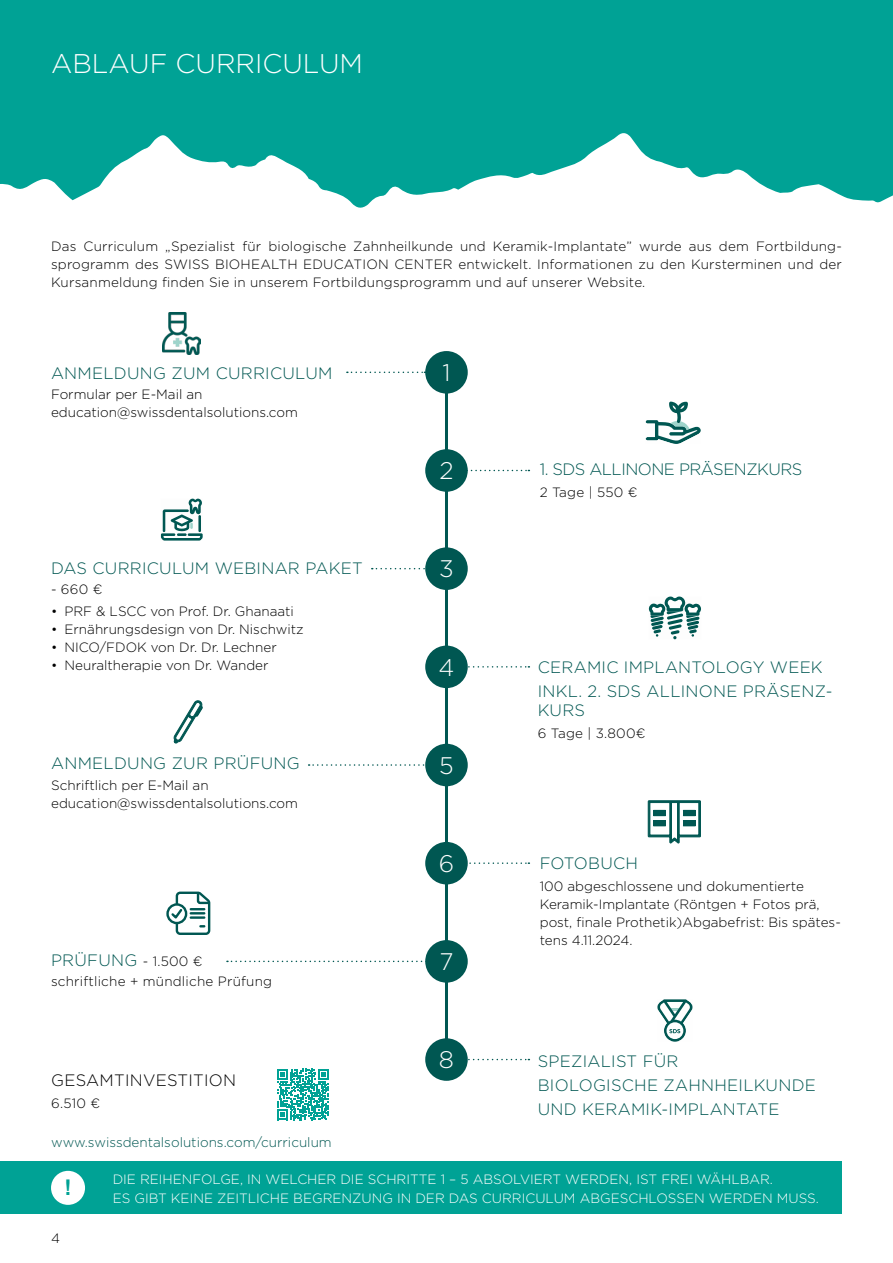
<style>
.page{position:relative;width:893px;height:1263px;background:#fff}
.page>*{position:absolute;margin:0;border:0;box-sizing:border-box;transform-origin:0 0}
.t1{font:300 27px "Gotham";color:#fff}
.t2{font:300 24px "Gotham";color:#fff}
.t3{font:700 21.6px "Arial";color:#00a295}
.t4{font:300 16.5px/23.7px "Gotham";letter-spacing:.015em;color:#005752}
.t5{font:300 16.5px "Gotham";letter-spacing:-.03em;color:#005752}
.t6{font:300 16.5px "Gotham";letter-spacing:.015em;color:#000}
.t7{font:300 13.5px/18px "Gotham";color:#000}
.t8{font:300 13.5px/19.5px "Gotham";color:#fff}
.t9{font:300 13.5px "Gotham";color:#005752}
.s1{font-size:13.5px;color:#000}
</style>
<div class="page">
<div style="left:0;top:0;width:893px;height:225px;background:#00a295"></div>
<svg style="left:0;top:133px;width:893px;height:92px;fill:#fff"></svg>
<div style="left:0;top:1161px;width:842px;height:53px;background:#00a295"></div>
<hr style="left:445px;top:366px;width:3px;height:675px;background:#005752">
<svg style="left:347px;top:372px;width:78px;height:1px"></svg>
<div style="left:425px;top:351px;width:43px;height:43px;background:#005752;border-radius:50%"></div>
<svg style="left:470px;top:470px;width:59px;height:1px"></svg>
<div style="left:425px;top:449px;width:43px;height:43px;background:#005752;border-radius:50%"></div>
<svg style="left:468px;top:666px;width:61px;height:2px"></svg>
<div style="left:425px;top:646px;width:43px;height:42px;background:#005752;border-radius:50%"></div>
<svg style="left:469px;top:862px;width:60px;height:2px"></svg>
<div style="left:425px;top:842px;width:43px;height:42px;background:#005752;border-radius:50%"></div>
<svg style="left:468px;top:1059px;width:61px;height:1px"></svg>
<div style="left:425px;top:1038px;width:43px;height:43px;background:#005752;border-radius:50%"></div>
<svg style="left:372px;top:568px;width:53px;height:1px"></svg>
<div style="left:425px;top:547px;width:43px;height:43px;background:#005752;border-radius:50%"></div>
<svg style="left:309px;top:764px;width:116px;height:2px"></svg>
<div style="left:425px;top:744px;width:43px;height:42px;background:#005752;border-radius:50%"></div>
<svg style="left:227px;top:961px;width:196px;height:1px"></svg>
<div style="left:425px;top:940px;width:43px;height:43px;background:#005752;border-radius:50%"></div>
<svg style="left:649px;top:596px;width:52px;height:44px"></svg>
<svg style="left:161px;top:499px;width:42px;height:42px"></svg>
<img style="left:162px;top:312px;width:38px;height:43px">
<svg style="left:648px;top:800px;width:53px;height:44px"></svg>
<div style="left:683px;top:820px;width:13px;height:6px;background:#005752"></div>
<div style="left:683px;top:810px;width:13px;height:6px;background:#005752"></div>
<div style="left:653px;top:810px;width:13px;height:6px;background:#005752"></div>
<div style="left:653px;top:820px;width:13px;height:6px;background:#005752"></div>
<div style="left:166px;top:903px;width:21px;height:21px;border:2px solid #005752;border-radius:50%"></div>
<svg style="left:169px;top:891px;width:42px;height:44px"></svg>
<svg style="left:173px;top:700px;width:30px;height:44px"></svg>
<div style="left:51px;top:1171px;width:34px;height:34px;background:#fff;border-radius:50%"></div>
<svg style="left:277px;top:1069px;width:52px;height:51px"></svg>
<svg style="left:657px;top:999px;width:36px;height:43px"></svg>
<svg style="left:646px;top:402px;width:55px;height:42px"></svg>
<h1 class="t1" style="left:51px;top:46px;width:313px">ABLAUF CURRICULUM</h1>
<p class="t7" style="left:51px;top:237px;width:792px;text-align:justify">Das Curriculum „Spezialist für biologische Zahnheilkunde und Keramik-Implantate” wurde aus dem Fortbildung&shy;sprogramm des SWISS BIOHEALTH EDUCATION CENTER entwickelt. Informationen zu den Kursterminen und der Kursanmeldung finden Sie in unserem Fortbildungsprogramm und auf unserer Website.</p>
<p class="t4" style="left:51px;top:361px;width:283px">ANMELDUNG ZUM CURRICULUM</p>
<p class="t7" style="left:51px;top:385px;width:248px">Formular per E-Mail an education@swissdentalsolutions.com</p>
<p class="t4" style="left:51px;top:556px;width:313px">DAS CURRICULUM WEBINAR PAKET</p>
<p class="t7" style="left:51px;top:579px;width:53px">- 660 €</p>
<p class="t7" style="left:51px;top:602px;width:244px">• PRF &amp; LSCC von Prof. Dr. Ghanaati</p>
<p class="t7" style="left:51px;top:620px;width:254px">• Ernährungsdesign von Dr. Nischwitz</p>
<p class="t7" style="left:51px;top:638px;width:227px">• NICO/FDOK von Dr. Dr. Lechner</p>
<p class="t7" style="left:51px;top:656px;width:219px">• Neuraltherapie von Dr. Wander</p>
<p class="t4" style="left:51px;top:751px;width:250px">ANMELDUNG ZUR PRÜFUNG</p>
<p class="t7" style="left:51px;top:776px;width:248px">Schriftlich per E-Mail an education@swissdentalsolutions.com</p>
<p class="t4" style="left:51px;top:948px;width:153px">PRÜFUNG <span class="s1">- 1.500 €</span></p>
<p class="t7" style="left:51px;top:972px;width:223px">schriftliche + mündliche Prüfung</p>
<p class="t6" style="left:51px;top:1070px;width:187px">GESAMTINVESTITION</p>
<p class="t7" style="left:51px;top:1094px;width:51px">6.510 €</p>
<p class="t9" style="left:51px;top:1133px;width:282px">www.swissdentalsolutions.com/curriculum</p>
<h2 class="t2" style="left:442px;top:357px;width:10px">1</h2>
<h2 class="t2" style="left:439px;top:456px;width:16px">2</h2>
<h2 class="t2" style="left:439px;top:554px;width:16px">3</h2>
<h2 class="t2" style="left:438px;top:652px;width:17px">4</h2>
<h2 class="t2" style="left:439px;top:750px;width:16px">5</h2>
<h2 class="t2" style="left:439px;top:848px;width:17px">6</h2>
<h2 class="t2" style="left:439px;top:946px;width:16px">7</h2>
<h2 class="t2" style="left:439px;top:1045px;width:17px">8</h2>
<p class="t5" style="left:540px;top:459px;width:264px">1. SDS ALLINONE PRÄSENZKURS</p>
<p class="t7" style="left:540px;top:483px;width:99px">2 Tage | 550 €</p>
<p class="t4" style="left:538px;top:655px;width:296px">CERAMIC IMPLANTOLOGY WEEK<br>INKL. 2. SDS ALLINONE PRÄSENZ-</p>
<p class="t4" style="left:538px;top:698px;width:49px">KURS</p>
<p class="t7" style="left:538px;top:724px;width:109px">6 Tage | 3.800€</p>
<p class="t4" style="left:540px;top:851px;width:100px">FOTOBUCH</p>
<p class="t7" style="left:540px;top:877px;width:303px">100 abgeschlossene und dokumentierte Keramik-Implantate (Röntgen + Fotos prä, post, finale Prothetik)Abgabefrist: Bis spätes&shy;tens 4.11.2024.</p>
<p class="t4" style="left:538px;top:1049px;width:280px">SPEZIALIST FÜR<br>BIOLOGISCHE ZAHNHEILKUNDE<br>UND KERAMIK-IMPLANTATE</p>
<h3 class="t3" style="left:64px;top:1173px;width:9px">!</h3>
<p class="t7" style="left:51px;top:1229px;width:10px">4</p>
<p class="t8" style="left:113px;top:1169px;width:708px">DIE REIHENFOLGE, IN WELCHER DIE SCHRITTE 1 – 5 ABSOLVIERT WERDEN, IST FREI WÄHLBAR.<br>ES GIBT KEINE ZEITLICHE BEGRENZUNG IN DER DAS CURRICULUM ABGESCHLOSSEN WERDEN MUSS.</p>
</div>
